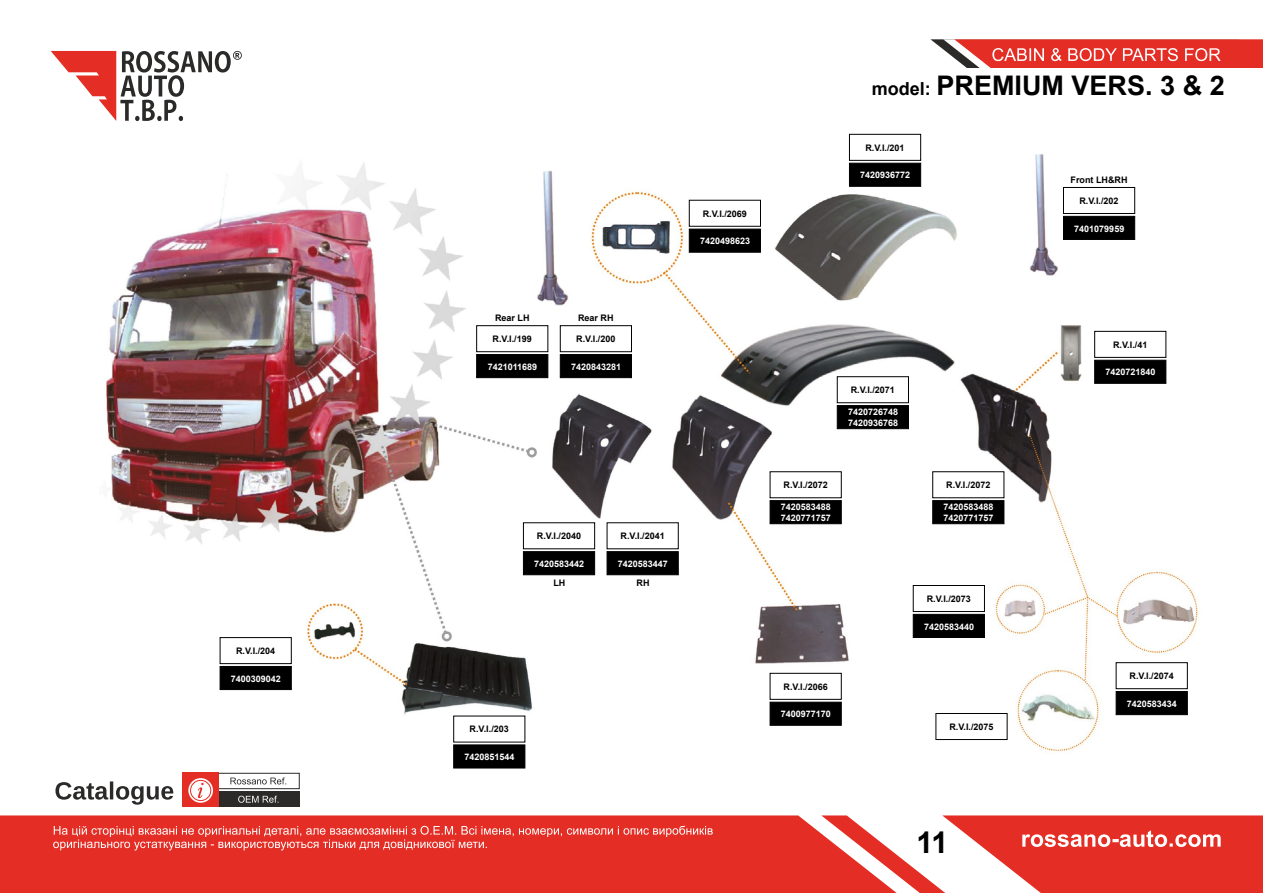
<style>
.page{position:relative;width:1263px;height:893px;background:#fff}
.page>*{position:absolute;margin:0;border:0;box-sizing:border-box;transform-origin:0 0}
.t1{font:700 30px "Arial";color:#000}
.t2{font:700 27px "Arial";color:#000}
.t3{font:700 9px "Arial";color:#000}
.t4{font:700 9px/10.8px "Arial";color:#fff}
.s1{font-size:18px}
</style>
<div class="page">
<svg style="left:0;top:815px;width:1263px;height:78px;background:#e7463e"></svg>
<svg style="left:51px;top:51px;width:191px;height:70px"></svg>
<svg style="left:55px;top:781px;width:118px;height:24px"></svg>
<svg style="left:930px;top:39px;width:333px;height:29px;background:#e1544d"></svg>
<svg style="left:1022px;top:830px;width:199px;height:17px"></svg>
<svg style="left:53px;top:826px;width:660px;height:24px;background:#e84e46"></svg>
<svg style="left:230px;top:777px;width:56px;height:7px"></svg>
<div style="left:217px;top:773px;width:83px;height:16px;border:1px solid #2b2a29"></div>
<div style="left:217px;top:791px;width:83px;height:16px;background:#2b2a29"></div>
<svg style="left:238px;top:796px;width:40px;height:7px"></svg>
<div style="left:182px;top:773px;width:36px;height:34px;background:#e42d24"></div>
<svg style="left:188px;top:778px;width:25px;height:25px"></svg>
<div style="left:191px;top:780px;width:20px;height:20px;background:#fefefe;border-radius:50%"></div>
<div style="left:190px;top:780px;width:21px;height:21px;border:1px solid #e42d24;border-radius:50%"></div>
<svg style="left:198px;top:783px;width:6px;height:15px"></svg>
<img style="left:106px;top:149px;width:1093px;height:609px">
<div style="left:935px;top:713px;width:72px;height:27px;background:#fff;border:1px solid #000"></div>
<div style="left:476px;top:354px;width:72px;height:24px;background:#000;border:1px solid #000"></div>
<div style="left:476px;top:325px;width:72px;height:27px;background:#fff;border:1px solid #000"></div>
<div style="left:523px;top:551px;width:72px;height:24px;background:#000;border:1px solid #000"></div>
<div style="left:523px;top:522px;width:72px;height:27px;background:#fff"></div>
<div style="left:453px;top:744px;width:72px;height:24px;background:#000;border:1px solid #000"></div>
<div style="left:453px;top:716px;width:72px;height:26px;background:#fff"></div>
<div style="left:560px;top:354px;width:72px;height:24px;background:#000;border:1px solid #000"></div>
<div style="left:560px;top:325px;width:72px;height:27px;background:#fff;border:1px solid #000"></div>
<div style="left:607px;top:551px;width:72px;height:24px;background:#000;border:1px solid #000"></div>
<div style="left:607px;top:522px;width:72px;height:27px;background:#fff"></div>
<div style="left:220px;top:666px;width:72px;height:24px;background:#000"></div>
<div style="left:220px;top:637px;width:72px;height:27px;background:#fff;border:1px solid #000"></div>
<div style="left:849px;top:163px;width:72px;height:24px;background:#000;border:1px solid #000"></div>
<div style="left:849px;top:134px;width:72px;height:27px;background:#fff;border:1px solid #000"></div>
<div style="left:689px;top:229px;width:72px;height:24px;background:#000;border:1px solid #000"></div>
<div style="left:689px;top:200px;width:72px;height:27px;background:#fff;border:1px solid #000"></div>
<div style="left:1063px;top:216px;width:72px;height:24px;background:#000;border:1px solid #000"></div>
<div style="left:1063px;top:187px;width:72px;height:27px;background:#fff;border:1px solid #000"></div>
<div style="left:1094px;top:360px;width:72px;height:24px;background:#000;border:1px solid #000"></div>
<div style="left:1094px;top:331px;width:72px;height:27px;background:#fff;border:1px solid #000"></div>
<div style="left:770px;top:702px;width:72px;height:24px;background:#000;border:1px solid #000"></div>
<div style="left:770px;top:673px;width:72px;height:27px;background:#fff;border:1px solid #000"></div>
<div style="left:913px;top:614px;width:72px;height:24px;background:#000;border:1px solid #000"></div>
<div style="left:913px;top:585px;width:72px;height:27px;background:#fff;border:1px solid #000"></div>
<div style="left:932px;top:500px;width:72px;height:24px;background:#000;border:1px solid #000"></div>
<div style="left:932px;top:471px;width:72px;height:27px;background:#fff"></div>
<div style="left:837px;top:405px;width:72px;height:24px;background:#000;border:1px solid #000"></div>
<div style="left:837px;top:376px;width:72px;height:27px;background:#fff;border:1px solid #000"></div>
<div style="left:770px;top:500px;width:72px;height:24px;background:#000;border:1px solid #000"></div>
<div style="left:770px;top:471px;width:72px;height:27px;background:#fff"></div>
<div style="left:1116px;top:691px;width:72px;height:24px;background:#000;border:1px solid #000"></div>
<div style="left:1116px;top:662px;width:72px;height:27px;background:#fff;border:1px solid #000"></div>
<p class="t3" style="left:236px;top:645px;width:41px">R.V.I./204</p>
<p class="t4" style="left:231px;top:673px;width:52px">7400309042</p>
<p class="t3" style="left:495px;top:312px;width:36px">Rear LH</p>
<p class="t3" style="left:578px;top:312px;width:37px">Rear RH</p>
<p class="t3" style="left:493px;top:333px;width:41px">R.V.I./199</p>
<p class="t3" style="left:576px;top:333px;width:41px">R.V.I./200</p>
<p class="t4" style="left:488px;top:361px;width:51px">7421011689</p>
<p class="t4" style="left:571px;top:361px;width:52px">7420843281</p>
<p class="t3" style="left:537px;top:530px;width:46px">R.V.I./2040</p>
<p class="t3" style="left:620px;top:530px;width:46px">R.V.I./2041</p>
<p class="t4" style="left:534px;top:558px;width:52px">7420583442</p>
<p class="t4" style="left:618px;top:558px;width:52px">7420583447</p>
<p class="t3" style="left:553px;top:577px;width:13px">LH</p>
<p class="t3" style="left:636px;top:577px;width:14px">RH</p>
<p class="t3" style="left:470px;top:723px;width:41px">R.V.I./203</p>
<p class="t4" style="left:464px;top:752px;width:52px">7420851544</p>
<p class="t3" style="left:703px;top:207px;width:46px">R.V.I./2069</p>
<p class="t4" style="left:700px;top:236px;width:52px">7420498623</p>
<h2 class="t2" style="left:872px;top:67px;width:354px"><span class="s1">model:</span> PREMIUM VERS. 3 &amp; 2</h2>
<p class="t3" style="left:865px;top:142px;width:41px">R.V.I./201</p>
<p class="t4" style="left:860px;top:170px;width:52px">7420936772</p>
<p class="t3" style="left:1070px;top:174px;width:58px">Front LH&amp;RH</p>
<p class="t3" style="left:1079px;top:195px;width:41px">R.V.I./202</p>
<p class="t4" style="left:1074px;top:223px;width:52px">7401079959</p>
<p class="t3" style="left:851px;top:384px;width:46px">R.V.I./2071</p>
<p class="t4" style="left:848px;top:407px;width:52px">7420726748<br>7420936768</p>
<p class="t3" style="left:783px;top:479px;width:46px">R.V.I./2072</p>
<p class="t4" style="left:781px;top:502px;width:52px">7420583488<br>7420771757</p>
<p class="t3" style="left:946px;top:479px;width:46px">R.V.I./2072</p>
<p class="t4" style="left:943px;top:502px;width:52px">7420583488<br>7420771757</p>
<p class="t3" style="left:783px;top:680px;width:46px">R.V.I./2066</p>
<p class="t4" style="left:781px;top:709px;width:52px">7400977170</p>
<p class="t3" style="left:927px;top:593px;width:46px">R.V.I./2073</p>
<p class="t4" style="left:924px;top:621px;width:52px">7420583440</p>
<p class="t3" style="left:949px;top:721px;width:46px">R.V.I./2075</p>
<p class="t3" style="left:1113px;top:339px;width:36px">R.V.I./41</p>
<p class="t4" style="left:1105px;top:367px;width:52px">7420721840</p>
<p class="t3" style="left:1129px;top:670px;width:46px">R.V.I./2074</p>
<p class="t4" style="left:1127px;top:698px;width:52px">7420583434</p>
<h1 class="t1" style="left:916px;top:823px;width:33px">11</h1>
</div>
